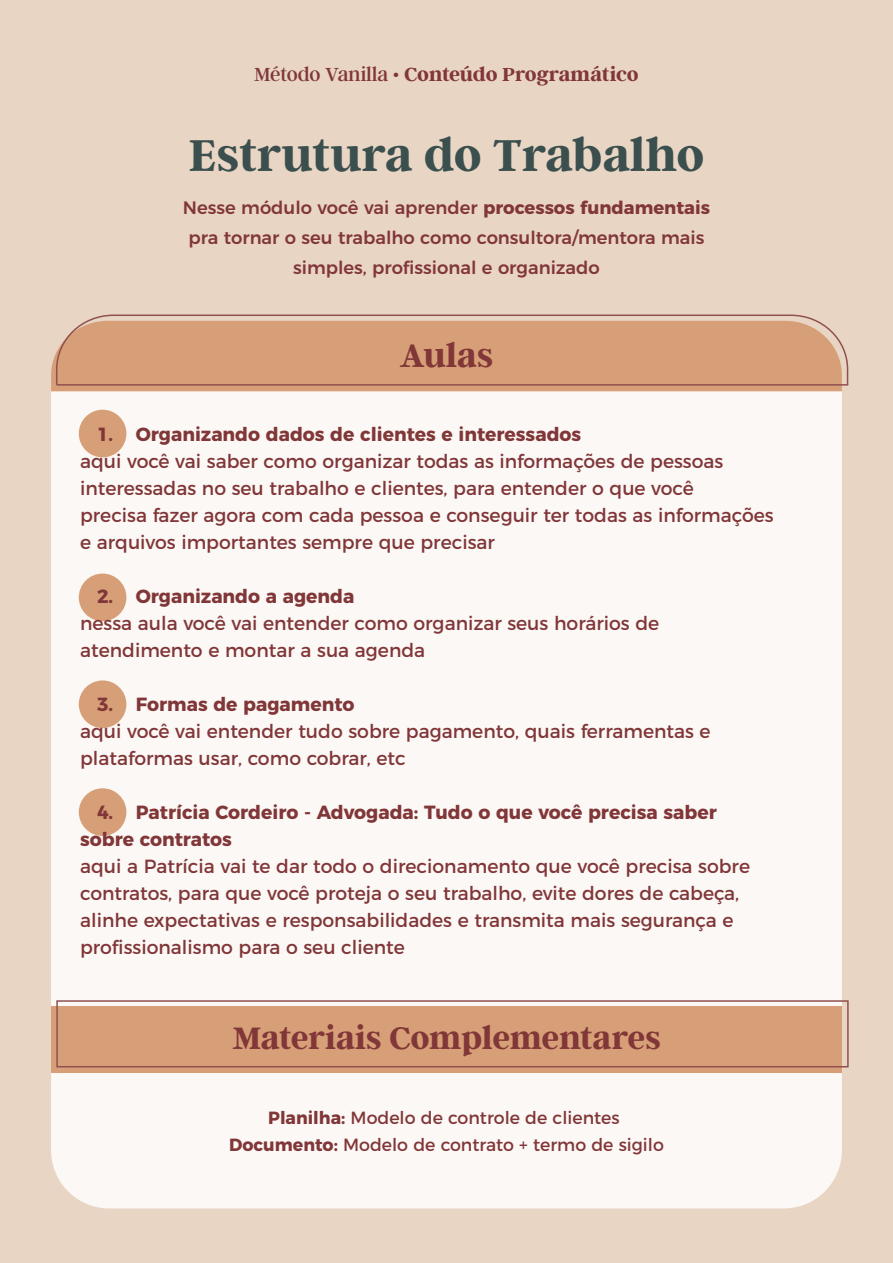
<style>
.page{position:relative;width:893px;height:1263px;background:#e8d5c4}
.page>*{position:absolute;margin:0;border:0;box-sizing:border-box;transform-origin:0 0}
.t1{font:700 49.5px "Argent CF";letter-spacing:-.005em;color:#3b4f4e}
.t2{font:700 36px "Argent CF";letter-spacing:-.005em;color:#813638}
.t3{font:700 34.5px "Argent CF";color:#813638}
.t4{font:700 21px "Argent CF";letter-spacing:-.01em;color:#813638}
.t5{font:19.05px/27px "Montserrat";color:#813638}
.t6{font:700 19.05px/27px "Montserrat";color:#813638}
.t7{font:500 18px/30px "Montserrat";color:#813638;text-align:center}
.t8{font:17.55px/27.3px "Montserrat";color:#813638;text-align:center}
.s1{font-weight:400}
.s2{font-weight:700}
</style>
<div class="page">
<div style="left:51px;top:322px;width:791px;height:886px;background:#fbf8f5;border-radius:58px"></div>
<div style="left:51px;top:356px;width:791px;height:35px;background:#d79f77"></div>
<div style="left:51px;top:1006px;width:791px;height:67px;background:#d79f77"></div>
<div style="left:79px;top:410px;width:47px;height:47px;background:#d79f77;border-radius:50%"></div>
<div style="left:79px;top:573px;width:47px;height:48px;background:#d79f77;border-radius:50%"></div>
<div style="left:79px;top:680px;width:47px;height:48px;background:#d79f77;border-radius:50%"></div>
<div style="left:79px;top:788px;width:47px;height:48px;background:#d79f77;border-radius:50%"></div>
<svg style="left:55px;top:314px;width:794px;height:72px;background:#d7a27d"></svg>
<hr style="left:57px;top:384px;width:791px;height:2px;background:#90504e">
<div style="left:56px;top:1000px;width:793px;height:67px;border:2px solid #90504e"></div>
<p class="t4" style="left:254px;top:63px;width:386px"><span class="s1">Método Vanilla •</span> Conteúdo Programático</p>
<h1 class="t1" style="left:189px;top:129px;width:517px">Estrutura do Trabalho</h1>
<p class="t7" style="left:183px;top:191px;width:529px">Nesse módulo você vai aprender <span class="s2">processos fundamentais </span>pra tornar o seu trabalho como consultora/mentora mais simples, profissional e organizado</p>
<h2 class="t2" style="left:400px;top:336px;width:95px">Aulas</h2>
<p class="t6" style="left:97px;top:419px;width:486px">1. Organizando dados de clientes e interessados</p>
<p class="t5" style="left:80px;top:446px;width:695px">aqui você vai saber como organizar todas as informações de pessoas interessadas no seu trabalho e clientes, para entender o que você<br>precisa fazer agora com cada pessoa e conseguir ter todas as informações e arquivos importantes sempre que precisar</p>
<p class="t6" style="left:97px;top:581px;width:259px">2. Organizando a agenda</p>
<p class="t5" style="left:80px;top:608px;width:581px">nessa aula você vai entender como organizar seus horários de atendimento e montar a sua agenda</p>
<p class="t6" style="left:97px;top:689px;width:259px">3. Formas de pagamento</p>
<p class="t5" style="left:80px;top:716px;width:632px">aqui você vai entender tudo sobre pagamento, quais ferramentas e plataformas usar, como cobrar, etc</p>
<p class="t6" style="left:80px;top:797px;width:638px;text-indent:17px">4. Patrícia Cordeiro - Advogada: Tudo o que você precisa saber sobre contratos</p>
<p class="t5" style="left:80px;top:851px;width:671px">aqui a Patrícia vai te dar todo o direcionamento que você precisa sobre contratos, para que você proteja o seu trabalho, evite dores de cabeça, alinhe expectativas e responsabilidades e transmita mais segurança e profissionalismo para o seu cliente</p>
<h3 class="t3" style="left:232px;top:1019px;width:430px">Materiais Complementares</h3>
<p class="t8" style="left:229px;top:1103px;width:436px"><span class="s2">Planilha:</span> Modelo de controle de clientes<br><span class="s2">Documento:</span> Modelo de contrato + termo de sigilo</p>
</div>
